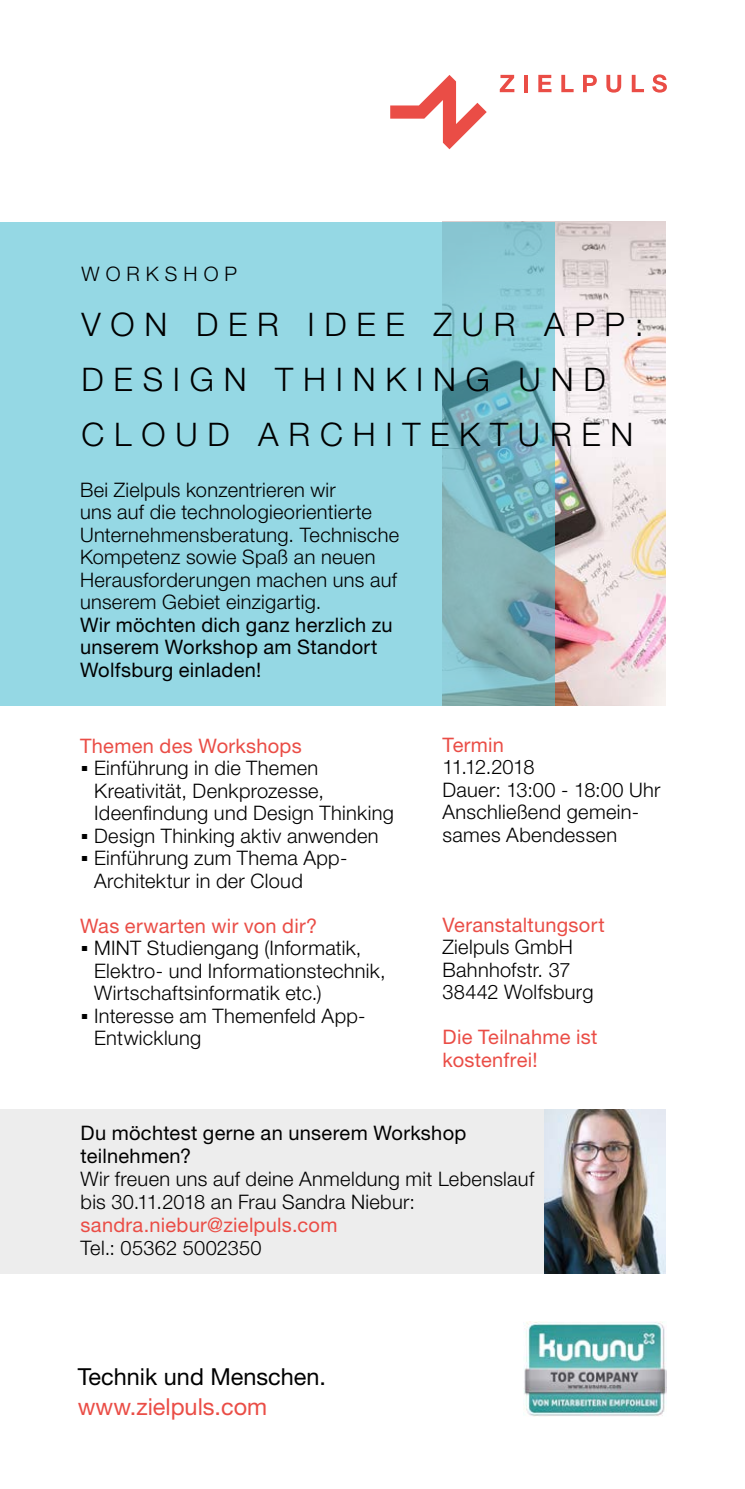
<style>
.page{position:relative;width:745px;height:1489px;background:#fff}
.page>*{position:absolute;margin:0;border:0;box-sizing:border-box;transform-origin:0 0}
.t1{font:300 32.5px/55px "Helvetica Neue LT Std";letter-spacing:.3em;color:#000}
.t2{font:23.5px "Helvetica Neue LT Std";color:#000}
.t3{font:23.5px "Helvetica Neue LT Std";color:#ea4d46}
.t4{font:300 20px/22.5px "Helvetica Neue LT Std";letter-spacing:.015em;color:#000}
.t5{font:20px/22.5px "Helvetica Neue LT Std";letter-spacing:.015em;color:#000}
.t6{font:20px/22.5px "Helvetica Neue LT Std";letter-spacing:.015em;color:#ea4d46}
.t7{font:300 20px "Helvetica Neue LT Std";letter-spacing:.3em;color:#000}
</style>
<div class="page">
<img style="left:554px;top:222px;width:111px;height:483px">
<svg style="left:0;top:222px;width:554px;height:483px;background:#90d1dd"></svg>
<svg style="left:499px;top:75px;width:15px;height:17px"></svg>
<svg style="left:524px;top:75px;width:3px;height:17px"></svg>
<svg style="left:538px;top:75px;width:13px;height:17px"></svg>
<svg style="left:561px;top:75px;width:12px;height:17px"></svg>
<svg style="left:583px;top:75px;width:13px;height:17px"></svg>
<svg style="left:606px;top:75px;width:14px;height:18px"></svg>
<svg style="left:631px;top:75px;width:12px;height:17px"></svg>
<svg style="left:652px;top:74px;width:14px;height:19px"></svg>
<svg style="left:390px;top:75px;width:96px;height:74px"></svg>
<div style="left:0;top:1109px;width:665px;height:164px;background:#ededed"></div>
<img style="left:544px;top:1109px;width:121px;height:164px">
<img style="left:523px;top:1321px;width:143px;height:95px">
<p class="t7" style="left:81px;top:262px;width:157px">WORKSHOP</p>
<h1 class="t1" style="left:81px;top:296px;width:563px">VON DER IDEE ZUR APP:<br>DESIGN THINKING UND<br>CLOUD ARCHITEKTUREN</h1>
<p class="t4" style="left:80px;top:478px;width:320px">Bei Zielpuls konzentrieren wir<br>uns auf die technologieorientierte Unternehmensberatung. Technische Kompetenz sowie Spaß an neuen Herausforderungen machen uns auf unserem Gebiet einzigartig.</p>
<p class="t5" style="left:80px;top:613px;width:314px">Wir möchten dich ganz herzlich zu unserem Workshop am Standort<br>Wolfsburg einladen!</p>
<p class="t6" style="left:80px;top:734px;width:223px">Themen des Workshops</p>
<p class="t4" style="left:80px;top:756px;width:239px"><sup>.</sup> Einführung in die Themen</p>
<p class="t4" style="left:94px;top:778px;width:231px">Kreativität, Denkprozesse,</p>
<p class="t4" style="left:94px;top:801px;width:301px">Ideenfindung und Design Thinking</p>
<p class="t4" style="left:80px;top:823px;width:300px"><sup>.</sup> Design Thinking aktiv anwenden</p>
<p class="t4" style="left:80px;top:846px;width:269px"><sup>.</sup> Einführung zum Thema App-</p>
<p class="t4" style="left:94px;top:868px;width:210px">Architektur in der Cloud</p>
<p class="t6" style="left:80px;top:914px;width:239px">Was erwarten wir von dir?</p>
<p class="t4" style="left:80px;top:936px;width:283px"><sup>.</sup> MINT Studiengang (Informatik,</p>
<p class="t4" style="left:94px;top:958px;width:293px">Elektro- und Informationstechnik,</p>
<p class="t4" style="left:94px;top:981px;width:229px">Wirtschaftsinformatik etc.)</p>
<p class="t4" style="left:80px;top:1003px;width:287px"><sup>.</sup> Interesse am Themenfeld App-</p>
<p class="t4" style="left:94px;top:1026px;width:108px">Entwicklung</p>
<p class="t6" style="left:442px;top:733px;width:63px">Termin</p>
<p class="t4" style="left:442px;top:755px;width:219px">11.12.2018<br>Dauer: 13:00 - 18:00 Uhr<br>Anschließend gemein&shy;sames Abendessen</p>
<p class="t6" style="left:442px;top:913px;width:163px">Veranstaltungsort</p>
<p class="t4" style="left:442px;top:935px;width:152px">Zielpuls GmbH<br>Bahnhofstr. 37<br>38442 Wolfsburg</p>
<p class="t6" style="left:442px;top:1025px;width:156px">Die Teilnahme ist kostenfrei!</p>
<p class="t5" style="left:80px;top:1121px;width:387px">Du möchtest gerne an unserem Workshop teilnehmen?</p>
<p class="t4" style="left:80px;top:1166px;width:455px">Wir freuen uns auf deine Anmeldung mit Lebenslauf bis 30.11.2018 an Frau Sandra Niebur:</p>
<p class="t6" style="left:80px;top:1212px;width:258px">sandra.niebur@zielpuls.com</p>
<p class="t4" style="left:80px;top:1235px;width:182px">Tel.: 05362 5002350</p>
<p class="t2" style="left:78px;top:1362px;width:250px">Technik und Menschen.</p>
<p class="t3" style="left:78px;top:1392px;width:191px">www.zielpuls.com</p>
</div>
